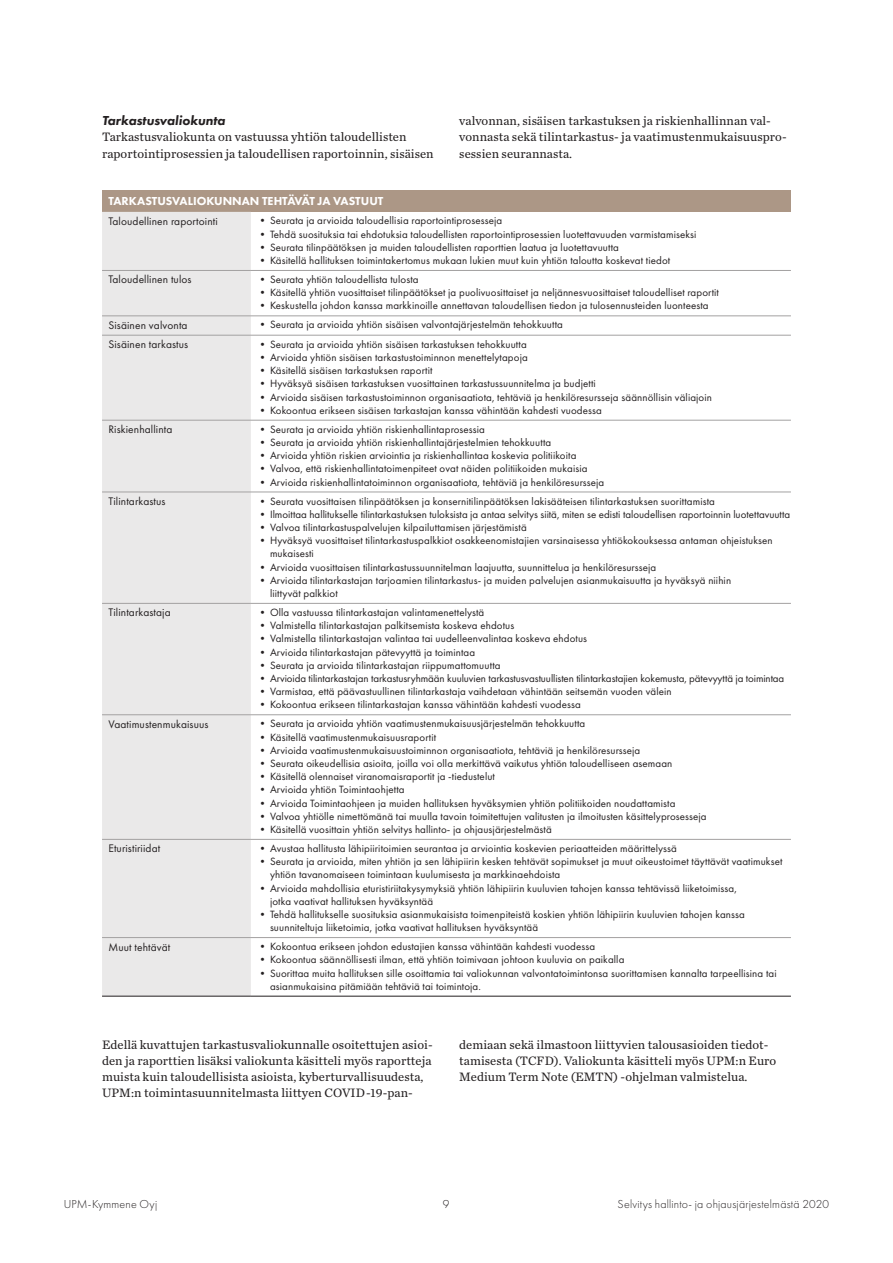
<style>
.page{position:relative;width:893px;height:1263px;background:#fff}
.page>*{position:absolute;margin:0;border:0;box-sizing:border-box;transform-origin:0 0}
.Väliotsikko_9_pt{font:italic 800 13.5px "Futura PT";color:#231f20}
.Leipäteksti_8_5_pt{font:12.75px/16.2px "Chronicle Text G2";letter-spacing:.005em;color:#231f20}
.t1{font:300 12px "Futura PT";letter-spacing:.015em;color:#231f20}
.t2{font:800 12px "Futura PT";color:#fff}
.Table_body_left{font:11.4px "Futura PT";letter-spacing:.01em;color:#231f20}
.t3{font:10.95px/13.2px "Futura PT";letter-spacing:.01em;color:#231f20}
</style>
<div class="page">
<div style="left:102px;top:190px;width:689px;height:22px;background:#ac9786"></div>
<div style="left:102px;top:212px;width:149px;height:784px;background:#eae9e9"></div>
<hr style="left:102px;top:270px;width:149px;height:1px;background:#a3a1a1">
<hr style="left:251px;top:270px;width:540px;height:1px;background:#a3a1a1">
<hr style="left:102px;top:316px;width:149px;height:1px;background:#a3a1a1">
<hr style="left:251px;top:316px;width:540px;height:1px;background:#a3a1a1">
<hr style="left:102px;top:335px;width:149px;height:1px;background:#a3a1a1">
<hr style="left:251px;top:335px;width:540px;height:1px;background:#a3a1a1">
<hr style="left:102px;top:420px;width:149px;height:1px;background:#a3a1a1">
<hr style="left:251px;top:420px;width:540px;height:1px;background:#a3a1a1">
<hr style="left:102px;top:492px;width:149px;height:1px;background:#a3a1a1">
<hr style="left:251px;top:492px;width:540px;height:1px;background:#a3a1a1">
<hr style="left:102px;top:603px;width:149px;height:1px;background:#a3a1a1">
<hr style="left:251px;top:603px;width:540px;height:1px;background:#a3a1a1">
<hr style="left:102px;top:714px;width:149px;height:1px;background:#a3a1a1">
<hr style="left:251px;top:714px;width:540px;height:1px;background:#a3a1a1">
<hr style="left:102px;top:839px;width:149px;height:1px;background:#a3a1a1">
<hr style="left:251px;top:839px;width:540px;height:1px;background:#a3a1a1">
<hr style="left:102px;top:937px;width:149px;height:1px;background:#a3a1a1">
<hr style="left:251px;top:937px;width:540px;height:1px;background:#a3a1a1">
<hr style="left:102px;top:996px;width:149px;height:1px;background:#231f20">
<hr style="left:251px;top:996px;width:540px;height:1px;background:#231f20">
<p class="Väliotsikko_9_pt" style="left:102px;top:112px;width:125px">Tarkastusvaliokunta</p>
<p class="Leipäteksti_8_5_pt" style="left:102px;top:128px;width:333px">Tarkastusvaliokunta on vastuussa yhtiön taloudellisten raportointiprosessien ja taloudellisen raportoinnin, sisäisen</p>
<p class="Leipäteksti_8_5_pt" style="left:459px;top:112px;width:329px">valvonnan, sisäisen tarkastuksen ja riskienhallinnan val&shy;vonnasta sekä tilintarkastus- ja vaatimustenmukaisuuspro&shy;sessien seurannasta.</p>
<p class="t2" style="left:108px;top:194px;width:276px">TARKASTUSVALIOKUNNAN TEHTÄVÄT JA VASTUUT</p>
<p class="Table_body_left" style="left:108px;top:214px;width:111px">Taloudellinen raportointi</p>
<p class="t3" style="left:257px;top:214px;width:246px">•Seurata ja arvioida taloudellisia raportointiprosesseja</p>
<p class="t3" style="left:257px;top:227px;width:441px">•Tehdä suosituksia tai ehdotuksia taloudellisten raportointiprosessien luotettavuuden varmistamiseksi</p>
<p class="t3" style="left:257px;top:241px;width:363px">•Seurata tilinpäätöksen ja muiden taloudellisten raporttien laatua ja luotettavuutta</p>
<p class="t3" style="left:257px;top:254px;width:414px">•Käsitellä hallituksen toimintakertomus mukaan lukien muut kuin yhtiön taloutta koskevat tiedot</p>
<p class="Table_body_left" style="left:108px;top:273px;width:85px">Taloudellinen tulos</p>
<p class="t3" style="left:257px;top:273px;width:163px">•Seurata yhtiön taloudellista tulosta</p>
<p class="t3" style="left:257px;top:286px;width:463px">•Käsitellä yhtiön vuosittaiset tilinpäätökset ja puolivuosittaiset ja neljännesvuosittaiset taloudelliset raportit</p>
<p class="t3" style="left:257px;top:299px;width:453px">•Keskustella johdon kanssa markkinoille annettavan taloudellisen tiedon ja tulosennusteiden luonteesta</p>
<p class="Table_body_left" style="left:108px;top:318px;width:81px">Sisäinen valvonta</p>
<p class="t3" style="left:257px;top:318px;width:307px">•Seurata ja arvioida yhtiön sisäisen valvontajärjestelmän tehokkuutta</p>
<p class="Table_body_left" style="left:108px;top:338px;width:81px">Sisäinen tarkastus</p>
<p class="t3" style="left:257px;top:337px;width:271px">•Seurata ja arvioida yhtiön sisäisen tarkastuksen tehokkuutta</p>
<p class="t3" style="left:257px;top:351px;width:272px">•Arvioida yhtiön sisäisen tarkastustoiminnon menettelytapoja</p>
<p class="t3" style="left:257px;top:364px;width:177px">•Käsitellä sisäisen tarkastuksen raportit</p>
<p class="t3" style="left:257px;top:377px;width:340px">•Hyväksyä sisäisen tarkastuksen vuosittainen tarkastussuunnitelma ja budjetti</p>
<p class="t3" style="left:257px;top:390px;width:456px">•Arvioida sisäisen tarkastustoiminnon organisaatiota, tehtäviä ja henkilöresursseja säännöllisin väliajoin</p>
<p class="t3" style="left:257px;top:403px;width:346px">•Kokoontua erikseen sisäisen tarkastajan kanssa vähintään kahdesti vuodessa</p>
<p class="Table_body_left" style="left:108px;top:423px;width:65px">Riskienhallinta</p>
<p class="t3" style="left:257px;top:422px;width:229px">•Seurata ja arvioida yhtiön riskienhallintaprosessia</p>
<p class="t3" style="left:257px;top:436px;width:295px">•Seurata ja arvioida yhtiön riskienhallintajärjestelmien tehokkuutta</p>
<p class="t3" style="left:257px;top:449px;width:321px">•Arvioida yhtiön riskien arviointia ja riskienhallintaa koskevia politiikoita</p>
<p class="t3" style="left:257px;top:462px;width:332px">•Valvoa, että riskienhallintatoimenpiteet ovat näiden politiikoiden mukaisia</p>
<p class="t3" style="left:257px;top:475px;width:349px">•Arvioida riskienhallintatoiminnon organisaatiota, tehtäviä ja henkilöresursseja</p>
<p class="Table_body_left" style="left:108px;top:494px;width:59px">Tilintarkastus</p>
<p class="t3" style="left:257px;top:494px;width:459px">•Seurata vuosittaisen tilinpäätöksen ja konsernitilinpäätöksen lakisääteisen tilintarkastuksen suorittamista</p>
<p class="t3" style="left:257px;top:507px;width:534px">• Ilmoittaa hallitukselle tilintarkastuksen tuloksista ja antaa selvitys siitä, miten se edisti taloudellisen raportoinnin luotettavuutta</p>
<p class="t3" style="left:257px;top:521px;width:271px">•Valvoa tilintarkastuspalvelujen kilpailuttamisen järjestämistä</p>
<p class="t3" style="left:270px;top:534px;width:504px;text-indent:-13px">•Hyväksyä vuosittaiset tilintarkastuspalkkiot osakkeenomistajien varsinaisessa yhtiökokouksessa antaman ohjeistuksen mukaisesti</p>
<p class="t3" style="left:257px;top:560px;width:400px">•Arvioida vuosittaisen tilintarkastussuunnitelman laajuutta, suunnittelua ja henkilöresursseja</p>
<p class="t3" style="left:270px;top:573px;width:463px;text-indent:-13px">•Arvioida tilintarkastajan tarjoamien tilintarkastus- ja muiden palvelujen asianmukaisuutta ja hyväksyä niihin liittyvät palkkiot</p>
<p class="Table_body_left" style="left:108px;top:606px;width:64px">Tilintarkastaja</p>
<p class="t3" style="left:257px;top:606px;width:229px">•Olla vastuussa tilintarkastajan valintamenettelystä</p>
<p class="t3" style="left:257px;top:619px;width:258px">•Valmistella tilintarkastajan palkitsemista koskeva ehdotus</p>
<p class="t3" style="left:257px;top:632px;width:331px">•Valmistella tilintarkastajan valintaa tai uudelleenvalintaa koskeva ehdotus</p>
<p class="t3" style="left:257px;top:645px;width:219px">•Arvioida tilintarkastajan pätevyyttä ja toimintaa</p>
<p class="t3" style="left:257px;top:658px;width:245px">•Seurata ja arvioida tilintarkastajan riippumattomuutta</p>
<p class="t3" style="left:257px;top:672px;width:529px">• Arvioida tilintarkastajan tarkastusryhmään kuuluvien tarkastusvastuullisten tilintarkastajien kokemusta, pätevyyttä ja toimintaa</p>
<p class="t3" style="left:257px;top:685px;width:416px">•Varmistaa, että päävastuullinen tilintarkastaja vaihdetaan vähintään seitsemän vuoden välein</p>
<p class="t3" style="left:257px;top:698px;width:325px">•Kokoontua erikseen tilintarkastajan kanssa vähintään kahdesti vuodessa</p>
<p class="Table_body_left" style="left:108px;top:717px;width:102px">Vaatimustenmukaisuus</p>
<p class="t3" style="left:257px;top:717px;width:330px">•Seurata ja arvioida yhtiön vaatimustenmukaisuusjärjestelmän tehokkuutta</p>
<p class="t3" style="left:257px;top:730px;width:180px">•Käsitellä vaatimustenmukaisuusraportit</p>
<p class="t3" style="left:257px;top:743px;width:385px">•Arvioida vaatimustenmukaisuustoiminnon organisaatiota, tehtäviä ja henkilöresursseja</p>
<p class="t3" style="left:257px;top:757px;width:417px">•Seurata oikeudellisia asioita, joilla voi olla merkittävä vaikutus yhtiön taloudelliseen asemaan</p>
<p class="t3" style="left:257px;top:770px;width:239px">•Käsitellä olennaiset viranomaisraportit ja -tiedustelut</p>
<p class="t3" style="left:257px;top:783px;width:149px">•Arvioida yhtiön Toimintaohjetta</p>
<p class="t3" style="left:257px;top:796px;width:420px">•Arvioida Toimintaohjeen ja muiden hallituksen hyväksymien yhtiön politiikoiden noudattamista</p>
<p class="t3" style="left:257px;top:809px;width:451px">•Valvoa yhtiölle nimettömänä tai muulla tavoin toimitettujen valitusten ja ilmoitusten käsittelyprosesseja</p>
<p class="t3" style="left:257px;top:823px;width:296px">•Käsitellä vuosittain yhtiön selvitys hallinto- ja ohjausjärjestelmästä</p>
<p class="Table_body_left" style="left:108px;top:842px;width:53px">Eturistiriidat</p>
<p class="t3" style="left:257px;top:842px;width:421px">•Avustaa hallitusta lähipiiritoimien seurantaa ja arviointia koskevien periaatteiden määrittelyssä</p>
<p class="t3" style="left:270px;top:855px;width:514px;text-indent:-13px">•Seurata ja arvioida, miten yhtiön ja sen lähipiirin kesken tehtävät sopimukset ja muut oikeustoimet täyttävät vaatimukset yhtiön tavanomaiseen toimintaan kuulumisesta ja markkinaehdoista</p>
<p class="t3" style="left:270px;top:881px;width:468px;text-indent:-13px">•Arvioida mahdollisia eturistiriitakysymyksiä yhtiön lähipiirin kuuluvien tahojen kanssa tehtävissä liiketoimissa, jotka vaativat hallituksen hyväksyntää</p>
<p class="t3" style="left:270px;top:908px;width:476px;text-indent:-13px">•Tehdä hallitukselle suosituksia asianmukaisista toimenpiteistä koskien yhtiön lähipiirin kuuluvien tahojen kanssa suunniteltuja liiketoimia, jotka vaativat hallituksen hyväksyntää</p>
<p class="Table_body_left" style="left:108px;top:940px;width:63px">Muut tehtävät</p>
<p class="t3" style="left:257px;top:940px;width:339px">•Kokoontua erikseen johdon edustajien kanssa vähintään kahdesti vuodessa</p>
<p class="t3" style="left:257px;top:953px;width:369px">•Kokoontua säännöllisesti ilman, että yhtiön toimivaan johtoon kuuluvia on paikalla</p>
<p class="t3" style="left:270px;top:966px;width:508px;text-indent:-13px">•Suorittaa muita hallituksen sille osoittamia tai valiokunnan valvontatoimintonsa suorittamisen kannalta tarpeellisina tai asianmukaisina pitämiään tehtäviä tai toimintoja.</p>
<p class="Leipäteksti_8_5_pt" style="left:102px;top:1035px;width:332px">Edellä kuvattujen tarkastusvaliokunnalle osoitettujen asioi&shy;den ja raporttien lisäksi valiokunta käsitteli myös raportteja muista kuin taloudellisista asioista, kyberturvallisuudesta, UPM:n toimintasuunnitelmasta liittyen COVID-19-pan-</p>
<p class="Leipäteksti_8_5_pt" style="left:459px;top:1035px;width:319px">demiaan sekä ilmastoon liittyvien talousasioiden tiedot&shy;tamisesta (TCFD). Valiokunta käsitteli myös UPM:n Euro<br>Medium Term Note (EMTN) -ohjelman valmistelua.</p>
<p class="t1" style="left:64px;top:1197px;width:95px">UPM-Kymmene Oyj</p>
<p class="t1" style="left:443px;top:1197px;width:8px">9</p>
<p class="t1" style="left:618px;top:1197px;width:213px">Selvitys hallinto- ja ohjausjärjestelmästä 2020</p>
</div>
